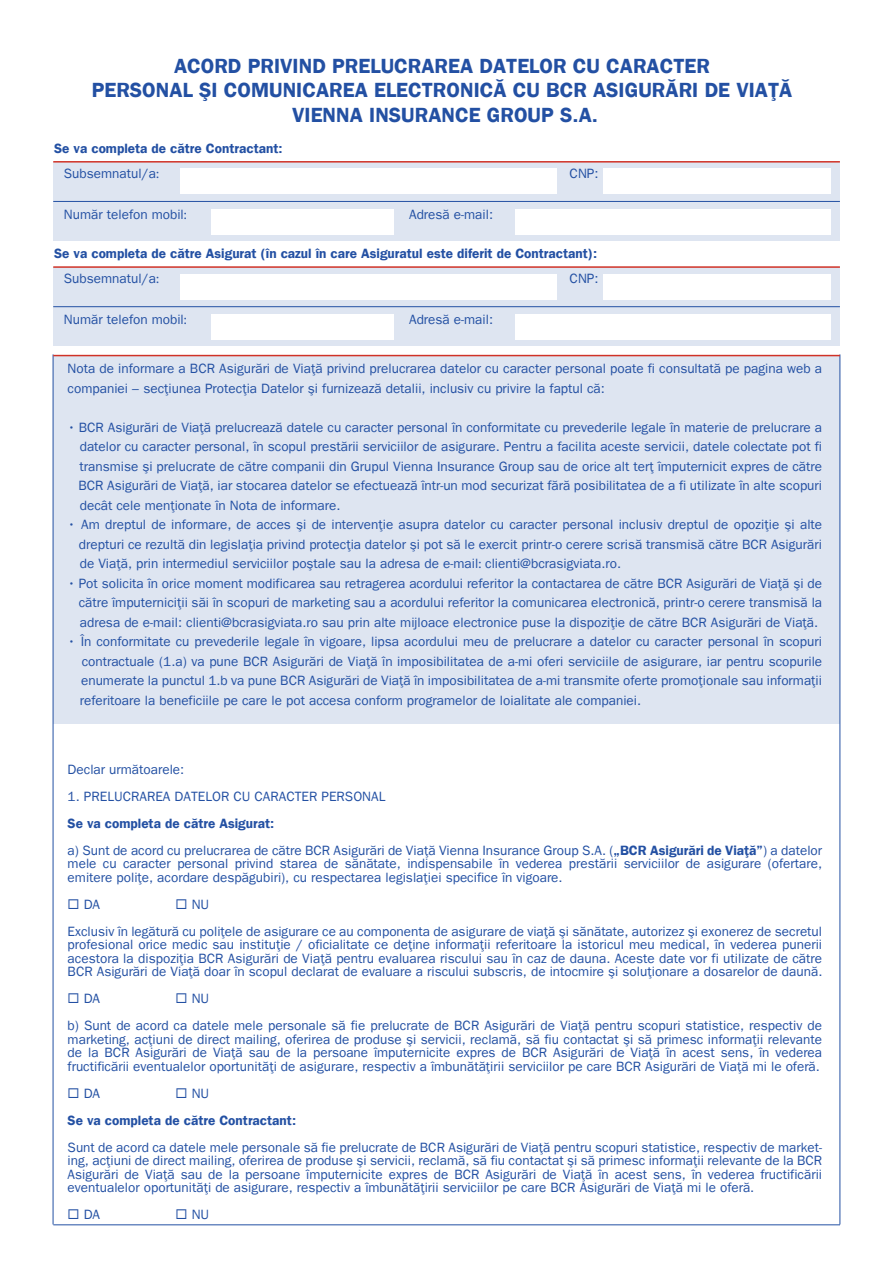
<style>
.page{position:relative;width:893px;height:1263px;background:#fff}
.page>*{position:absolute;margin:0;border:0;box-sizing:border-box;transform-origin:0 0}
.t1{font:20.55px/24.8px "ITC Franklin Gothic LT Ro Demi";color:#2350a3;text-align:center}
.t2{font:13.5px/19.5px "ITC Franklin Gothic LT Ro";color:#2350a3;text-align:justify}
.t3{font:13.5px "ITC Franklin Gothic LT Ro Demi";color:#2350a3}
.s1{font-family:"Myriad Pro"}
.s2{font-family:"ITC Franklin Gothic LT Ro Demi"}
</style>
<div class="page">
<div style="left:53px;top:356px;width:786px;height:368px;background:#dee5f1"></div>
<div style="left:53px;top:162px;width:787px;height:78px;background:#dee5f1"></div>
<hr style="left:53px;top:161px;width:787px;height:2px;background:#d03227">
<hr style="left:53px;top:201px;width:787px;height:1px;background:#2350a3">
<div style="left:180px;top:169px;width:376px;height:25px;background:#fff"></div>
<div style="left:603px;top:169px;width:228px;height:25px;background:#fff"></div>
<div style="left:211px;top:209px;width:183px;height:26px;background:#fff"></div>
<div style="left:516px;top:209px;width:315px;height:26px;background:#fff"></div>
<div style="left:53px;top:267px;width:787px;height:79px;background:#dee5f1"></div>
<hr style="left:53px;top:266px;width:787px;height:2px;background:#d03227">
<hr style="left:53px;top:306px;width:787px;height:1px;background:#2350a3">
<div style="left:180px;top:274px;width:376px;height:25px;background:#fff"></div>
<div style="left:603px;top:274px;width:228px;height:25px;background:#fff"></div>
<div style="left:211px;top:314px;width:183px;height:26px;background:#fff"></div>
<div style="left:516px;top:314px;width:315px;height:26px;background:#fff"></div>
<hr style="left:839px;top:354px;width:1px;height:870px;background:#2350a3">
<hr style="left:53px;top:354px;width:1px;height:870px;background:#2350a3">
<hr style="left:53px;top:355px;width:787px;height:1px;background:#d03227">
<hr style="left:53px;top:1224px;width:787px;height:1px;background:#2350a3">
<h1 class="t1" style="left:92px;top:53px;width:702px">ACORD PRIVIND PRELUCRAREA DATELOR CU CARACTER<br>PERSONAL {I COMUNICAREA ELECTRONIC~ CU BCR ASIGUR~RI DE VIA}~<br>VIENNA INSURANCE GROUP S.A.</h1>
<p class="t3" style="left:54px;top:140px;width:230px">Se va completa de c`tre Contractant:</p>
<p class="t2" style="left:64px;top:164px;width:96px">Subsemnatul/a<span class="s1">:</span></p>
<p class="t2" style="left:570px;top:164px;width:30px">CNP:</p>
<p class="t2" style="left:64px;top:204px;width:124px">Num`r telefon mobil<span class="s1">:</span></p>
<p class="t2" style="left:409px;top:204px;width:85px">Adres` e-mail:</p>
<p class="t3" style="left:54px;top:245px;width:544px">Se va completa de c`tre Asigurat (în cazul în care Asiguratul este diferit de Contractant):</p>
<p class="t2" style="left:64px;top:269px;width:96px">Subsemnatul/a<span class="s1">:</span></p>
<p class="t2" style="left:570px;top:269px;width:30px">CNP:</p>
<p class="t2" style="left:64px;top:310px;width:124px">Num`r telefon mobil<span class="s1">:</span></p>
<p class="t2" style="left:409px;top:310px;width:85px">Adres` e-mail:</p>
<p class="t2" style="left:68px;top:359px;width:756px">Nota de informare a BCR Asigur`ri de Via]` privind prelucrarea datelor cu caracter personal poate fi consultat` pe pagina web a companiei – sec]iunea Protec]ia Datelor [i furnizeaz` detalii, inclusiv cu privire la faptul c`:</p>
<p class="t2" style="left:79px;top:417px;width:745px;text-indent:-11px">• BCR Asigur`ri de Via]` prelucreaz` datele cu caracter personal \n conformitate cu prevederile legale \n materie de prelucrare a datelor cu caracter personal, \n scopul prest`rii serviciilor de asigurare. Pentru a facilita aceste servicii, datele colectate pot fi transmise [i prelucrate de c`tre companii din Grupul Vienna Insurance Group sau de orice alt ter] \mputernicit expres de c`tre BCR Asigur`ri de Via]`, iar stocarea datelor se efectueaz` \ntr-un mod securizat f`r` posibilitatea de a fi utilizate \n alte scopuri decât cele men]ionate \n Nota de informare.</p>
<p class="t2" style="left:79px;top:515px;width:745px;text-indent:-11px">• Am dreptul de informare, de acces [i de interven]ie asupra datelor cu caracter personal inclusiv dreptul de opozi]ie [i alte drepturi ce rezult` din legisla]ia privind protec]ia datelor [i pot s` le exercit printr-o cerere scris` transmis` c`tre BCR Asigur`ri de Via]`, prin intermediul serviciilor po[tale sau la adresa de e-mail<span class="s1">:</span> clienti@bcrasigviata.ro.</p>
<p class="t2" style="left:79px;top:573px;width:745px;text-indent:-11px">• Pot solicita \n orice moment modificarea sau retragerea acordului referitor la contactarea de c`tre BCR Asigur`ri de Via]` [i de c`tre \mputernici]ii s`i \n scopuri de marketing sau a acordului referitor la comunicarea electronic`, printr-o cerere transmis` la adresa de e-mail: clienti@bcrasigviata.ro sau prin alte mijloace electronice puse la dispozi]ie de c`tre BCR Asigur`ri de Via]`.</p>
<p class="t2" style="left:80px;top:632px;width:744px;text-indent:-12px">• |n conformitate cu prevederile legale \n vigoare, lipsa acordului meu de prelucrare a datelor cu caracter personal \n scopuri contractuale (1.a) va pune BCR Asigur`ri de Via]` \n imposibilitatea de a-mi oferi serviciile de asigurare, iar pentru scopurile enumerate la punctul 1.b va pune BCR Asigur`ri de Via]` \n imposibilitatea de a-mi transmite oferte promo]ionale sau informa]ii referitoare la beneficiile pe care le pot accesa conform programelor de loialitate ale companiei.</p>
<p class="t2" style="left:68px;top:759px;width:118px">Declar urm`toarele:</p>
<p class="t2" style="left:68px;top:786px;width:319px">1. PRELUCRAREA DATELOR CU CARACTER PERSONAL</p>
<p class="t3" style="left:68px;top:815px;width:208px">Se va completa de c`tre Asigurat:</p>
<p class="t2" style="left:68px;top:843px;width:756px;line-height:13.5px">a) Sunt de acord cu prelucrarea de c`tre BCR Asigur`ri de Via]` Vienna Insurance Group S.A. (<span class="s2">„BCR Asigur`ri de Via]`”</span>) a datelor mele cu caracter personal privind starea de s`n`tate, indispensabile \n vederea prest`rii serviciilor de asigurare (ofertare, emitere poli]e, acordare desp`gubiri), cu respectarea legisla]iei specifice \n vigoare.</p>
<p class="t2" style="left:68px;top:894px;width:34px">◻ DA</p>
<p class="t2" style="left:68px;top:891px;width:756px;line-height:27px;text-indent:108px">◻ NU<br>Exclusiv \n leg`tur` cu poli]ele de asigurare ce au componenta de asigurare de via]` [i s`n`tate, autorizez [i exonerez de secretul</p>
<p class="t2" style="left:68px;top:938px;width:756px;line-height:13.5px">profesional orice medic sau institu]ie / oficialitate ce de]ine informa]ii referitoare la istoricul meu medical, \n vederea punerii acestora la dispozi]ia BCR Asigur`ri de Via]` pentru evaluarea riscului sau \n caz de dauna. Aceste date vor fi utilizate de c`tre BCR Asigur`ri de Via]` doar \n scopul declarat de evaluare a riscului subscris, de intocmire [i solu]ionare a dosarelor de daun`.</p>
<p class="t2" style="left:68px;top:989px;width:34px">◻ DA</p>
<p class="t2" style="left:68px;top:985px;width:756px;line-height:27px;text-indent:108px">◻ NU<br>b) Sunt de acord ca datele mele personale s` fie prelucrate de BCR Asigur`ri de Via]` pentru scopuri statistice, respectiv de</p>
<p class="t2" style="left:68px;top:1032px;width:756px;line-height:13.5px">marketing, ac]iuni de direct mailing, oferirea de produse [i servicii, reclam`, s` fiu contactat [i s` primesc informa]ii relevante de la BCR Asigur`ri de Via]` sau de la persoane \mputernicite expres de BCR Asigur`ri de Via]` \n acest sens, \n vederea fructific`rii eventualelor oportunit`]i de asigurare, respectiv a \mbun`t`]irii serviciilor pe care BCR Asigur`ri de Via]` mi le ofer`.</p>
<p class="t2" style="left:68px;top:1083px;width:34px">◻ DA</p>
<p class="t2" style="left:176px;top:1083px;width:35px">◻ NU</p>
<p class="t3" style="left:68px;top:1112px;width:230px">Se va completa de c`tre Contractant:</p>
<p class="t2" style="left:68px;top:1140px;width:756px;line-height:13.5px">Sunt de acord ca datele mele personale s` fie prelucrate de BCR Asigur`ri de Via]` pentru scopuri statistice, respectiv de market&shy;ing, ac]iuni de direct mailing, oferirea de produse [i servicii, reclam`, s` fiu contactat [i s` primesc informa]ii relevante de la BCR Asigur`ri de Via]` sau de la persoane \mputernicite expres de BCR Asigur`ri de Via]` \n acest sens, \n vederea fructific`rii eventualelor oportunit`]i de asigurare, respectiv a \mbun`t`]irii serviciilor pe care BCR Asigur`ri de Via]` mi le ofer`.</p>
<p class="t2" style="left:68px;top:1205px;width:34px">◻ DA</p>
<p class="t2" style="left:176px;top:1205px;width:35px">◻ NU</p>
</div>
